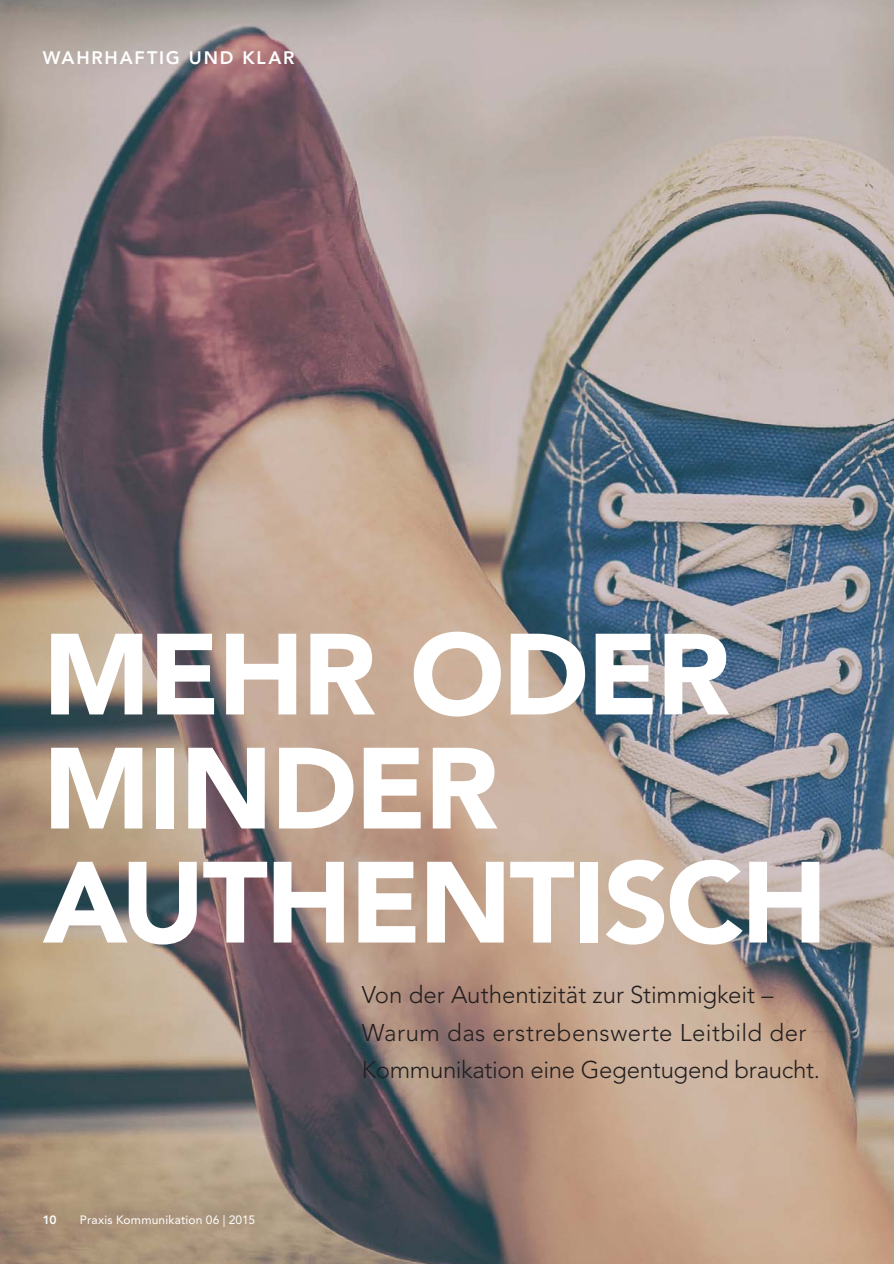
<style>
.page{position:relative;width:894px;height:1264px;background:#fff}
.page>*{position:absolute;margin:0;border:0;box-sizing:border-box;transform-origin:0 0}
.t1{font:900 114px/114px "Avenir LT Std";letter-spacing:-.02em;color:#fff}
.t2{font:300 24px/37.5px "Avenir LT Std";letter-spacing:-.005em;color:#231f20}
.t3{font:800 18px "Avenir LT Std";letter-spacing:.1em;color:#fff}
.t4{font:12px "Avenir LT Std";letter-spacing:.015em;color:#fff}
.t5{font:800 12px "Avenir LT Std";color:#fff}
</style>
<div class="page">
<img style="left:0;top:0;width:894px;height:1264px">
<p class="t3" style="left:43px;top:49px;width:253px">WAHRHAFTIG UND KLAR</p>
<h1 class="t1" style="left:43px;top:623px;width:786px">MEHR ODER<br>MINDER<br>AUTHENTISCH</h1>
<p class="t5" style="left:43px;top:1214px;width:15px">10</p>
<p class="t4" style="left:80px;top:1214px;width:177px">Praxis Kommunikation 06 | 2015</p>
<p class="t2" style="left:362px;top:977px;width:460px">Von der Authentizität zur Stimmigkeit –<br>Warum das erstrebenswerte Leitbild der<br>Kommunikation eine Gegentugend braucht.</p>
</div>
